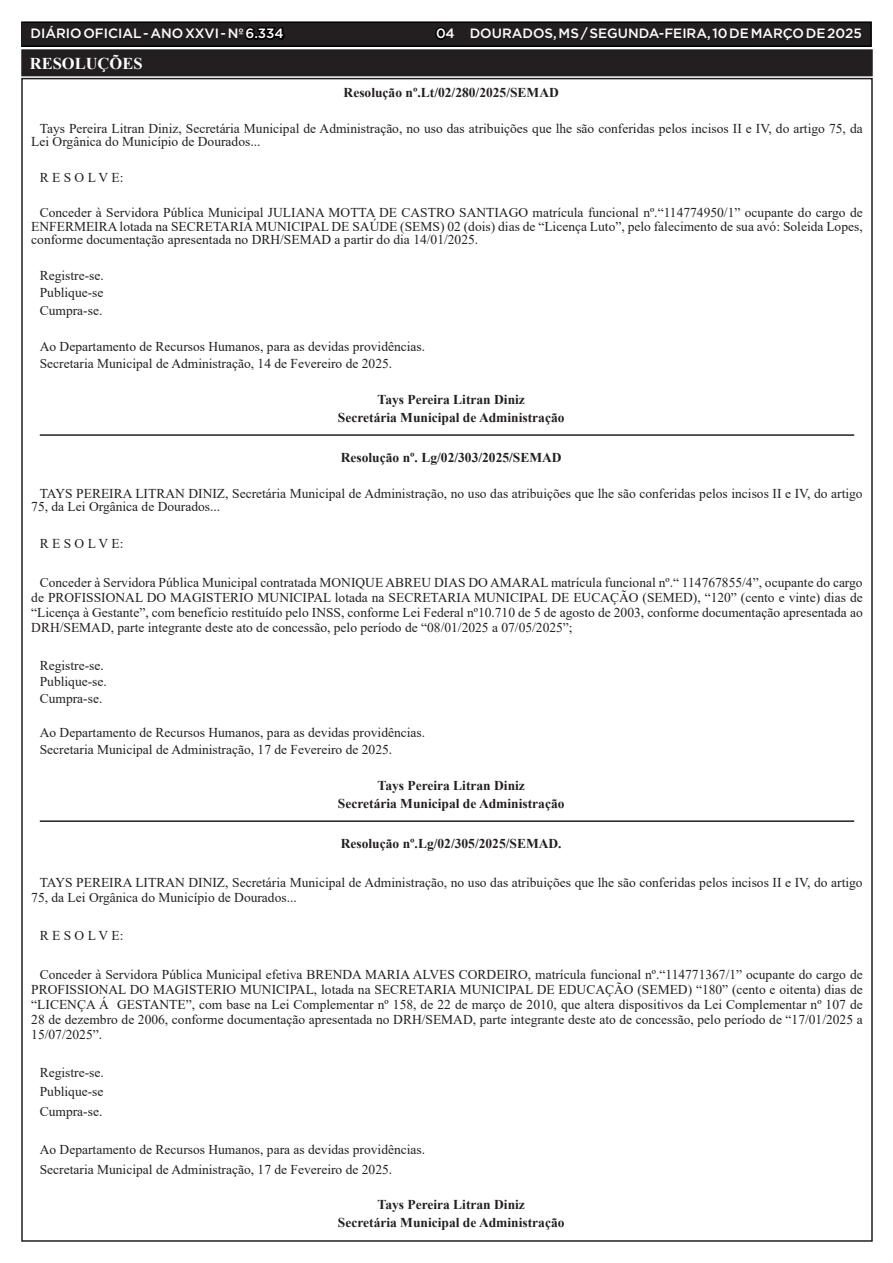
<style>
.page{position:relative;width:893px;height:1263px;background:#fff}
.page>*{position:absolute;margin:0;border:0;box-sizing:border-box;transform-origin:0 0}
.TEXTO{font:700 16.5px "Times New Roman";color:#fff}
.TEXTO-2{font:13.5px/15px "Times New Roman";color:#231f20}
.TEXTO-3{font:700 13.5px "Times New Roman";color:#231f20}
.t1{font:500 13.5px "Gotham";color:#fff}
.s1{color:#000}
</style>
<div class="page">
<div style="left:21px;top:22px;width:850px;height:24px;background:#231f20"></div>
<div style="left:21px;top:21px;width:851px;height:26px;border:2px solid #000"></div>
<hr style="left:40px;top:434px;width:814px;height:2px;background:#231f20">
<hr style="left:40px;top:820px;width:814px;height:2px;background:#231f20">
<div style="left:23px;top:51px;width:848px;height:23px;background:#231f20"></div>
<div style="left:21px;top:49px;width:852px;height:27px;border:4px solid #231f20"></div>
<p class="t1" style="left:31px;top:25px;width:255px">DIÁRIO OFICIAL - ANO XXVI - Nº <span class="s1">6.334</span></p>
<p class="t1" style="left:436px;top:25px;width:427px"><span class="s1">0</span>4 DOURADOS, MS / SEGUNDA-FEIRA, 10 DE MARÇO DE 2025</p>
<p class="TEXTO" style="left:30px;top:52px;width:114px">RESOLUÇÕES</p>
<p class="TEXTO-3" style="left:344px;top:83px;width:217px">Resolução nº.Lt/02/280/2025/SEMAD</p>
<p class="TEXTO-2" style="left:31px;top:121px;width:833px;line-height:13.5px;text-indent:9px">Tays Pereira Litran Diniz, Secretária Municipal de Administração, no uso das atribuições que lhe são conferidas pelos incisos II e IV, do artigo 75, da<br>Lei Orgânica do Município de Dourados...</p>
<p class="TEXTO-2" style="left:40px;top:169px;width:85px">R E S O L V E:</p>
<p class="TEXTO-2" style="left:31px;top:205px;width:833px;line-height:13.5px;text-align:justify;text-indent:9px">Conceder à Servidora Pública Municipal JULIANA MOTTA DE CASTRO SANTIAGO matrícula funcional nº.“114774950/1” ocupante do cargo de ENFERMEIRA lotada na SECRETARIA MUNICIPAL DE SAÚDE (SEMS) 02 (dois) dias de “Licença Luto”, pelo falecimento de sua avó: Soleida Lopes, conforme documentação apresentada no DRH/SEMAD a partir do dia 14/01/2025.</p>
<p class="TEXTO-2" style="left:40px;top:267px;width:66px">Registre-se.</p>
<p class="TEXTO-2" style="left:40px;top:285px;width:65px">Publique-se</p>
<p class="TEXTO-2" style="left:40px;top:303px;width:64px">Cumpra-se.</p>
<p class="TEXTO-2" style="left:40px;top:338px;width:387px">Ao Departamento de Recursos Humanos, para as devidas providências.</p>
<p class="TEXTO-2" style="left:40px;top:356px;width:354px">Secretaria Municipal de Administração, 14 de Fevereiro de 2025.</p>
<p class="TEXTO-3" style="left:378px;top:390px;width:149px">Tays Pereira Litran Diniz</p>
<p class="TEXTO-3" style="left:338px;top:407px;width:228px">Secretária Municipal de Administração</p>
<p class="TEXTO-3" style="left:341px;top:448px;width:222px">Resolução nº. Lg/02/303/2025/SEMAD</p>
<p class="TEXTO-2" style="left:31px;top:486px;width:833px;line-height:13.5px;text-indent:9px">TAYS PEREIRA LITRAN DINIZ, Secretária Municipal de Administração, no uso das atribuições que lhe são conferidas pelos incisos II e IV, do artigo<br>75, da Lei Orgânica de Dourados...</p>
<p class="TEXTO-2" style="left:40px;top:536px;width:85px">R E S O L V E:</p>
<p class="TEXTO-2" style="left:31px;top:574px;width:833px;text-align:justify;text-indent:9px">Conceder à Servidora Pública Municipal contratada MONIQUE ABREU DIAS DO AMARAL matrícula funcional nº.“ 114767855/4”, ocupante do cargo de PROFISSIONAL DO MAGISTERIO MUNICIPAL lotada na SECRETARIA MUNICIPAL DE EUCAÇÃO (SEMED), “120” (cento e vinte) dias de “Licença à Gestante”, com benefício restituído pelo INSS, conforme Lei Federal nº10.710 de 5 de agosto de 2003, conforme documentação apresentada ao DRH/SEMAD, parte integrante deste ato de concessão, pelo período de “08/01/2025 a 07/05/2025”;</p>
<p class="TEXTO-2" style="left:40px;top:658px;width:66px">Registre-se.</p>
<p class="TEXTO-2" style="left:40px;top:674px;width:69px">Publique-se.</p>
<p class="TEXTO-2" style="left:40px;top:690px;width:64px">Cumpra-se.</p>
<p class="TEXTO-2" style="left:40px;top:724px;width:387px">Ao Departamento de Recursos Humanos, para as devidas providências.</p>
<p class="TEXTO-2" style="left:40px;top:742px;width:354px">Secretaria Municipal de Administração, 17 de Fevereiro de 2025.</p>
<p class="TEXTO-3" style="left:378px;top:776px;width:149px">Tays Pereira Litran Diniz</p>
<p class="TEXTO-3" style="left:338px;top:793px;width:228px">Secretária Municipal de Administração</p>
<p class="TEXTO-3" style="left:341px;top:834px;width:222px">Resolução nº.Lg/02/305/2025/SEMAD.</p>
<p class="TEXTO-2" style="left:31px;top:874px;width:833px;text-indent:9px">TAYS PEREIRA LITRAN DINIZ, Secretária Municipal de Administração, no uso das atribuições que lhe são conferidas pelos incisos II e IV, do artigo<br>75, da Lei Orgânica do Município de Dourados...</p>
<p class="TEXTO-2" style="left:40px;top:928px;width:85px">R E S O L V E:</p>
<p class="TEXTO-2" style="left:31px;top:966px;width:833px;text-align:justify;text-indent:9px">Conceder à Servidora Pública Municipal efetiva BRENDA MARIA ALVES CORDEIRO, matrícula funcional nº.“114771367/1” ocupante do cargo de PROFISSIONAL DO MAGISTERIO MUNICIPAL, lotada na SECRETARIA MUNICIPAL DE EDUCAÇÃO (SEMED) “180” (cento e oitenta) dias de “LICENÇA Á GESTANTE”, com base na Lei Complementar nº 158, de 22 de março de 2010, que altera dispositivos da Lei Complementar nº 107 de 28 de dezembro de 2006, conforme documentação apresentada no DRH/SEMAD, parte integrante deste ato de concessão, pelo período de “17/01/2025 a 15/07/2025”.</p>
<p class="TEXTO-2" style="left:40px;top:1065px;width:66px">Registre-se.</p>
<p class="TEXTO-2" style="left:40px;top:1084px;width:65px">Publique-se</p>
<p class="TEXTO-2" style="left:40px;top:1103px;width:64px">Cumpra-se.</p>
<p class="TEXTO-2" style="left:40px;top:1142px;width:387px">Ao Departamento de Recursos Humanos, para as devidas providências.</p>
<p class="TEXTO-2" style="left:40px;top:1161px;width:354px">Secretaria Municipal de Administração, 17 de Fevereiro de 2025.</p>
<p class="TEXTO-3" style="left:378px;top:1195px;width:149px">Tays Pereira Litran Diniz</p>
<p class="TEXTO-3" style="left:338px;top:1212px;width:228px">Secretária Municipal de Administração</p>
</div>
